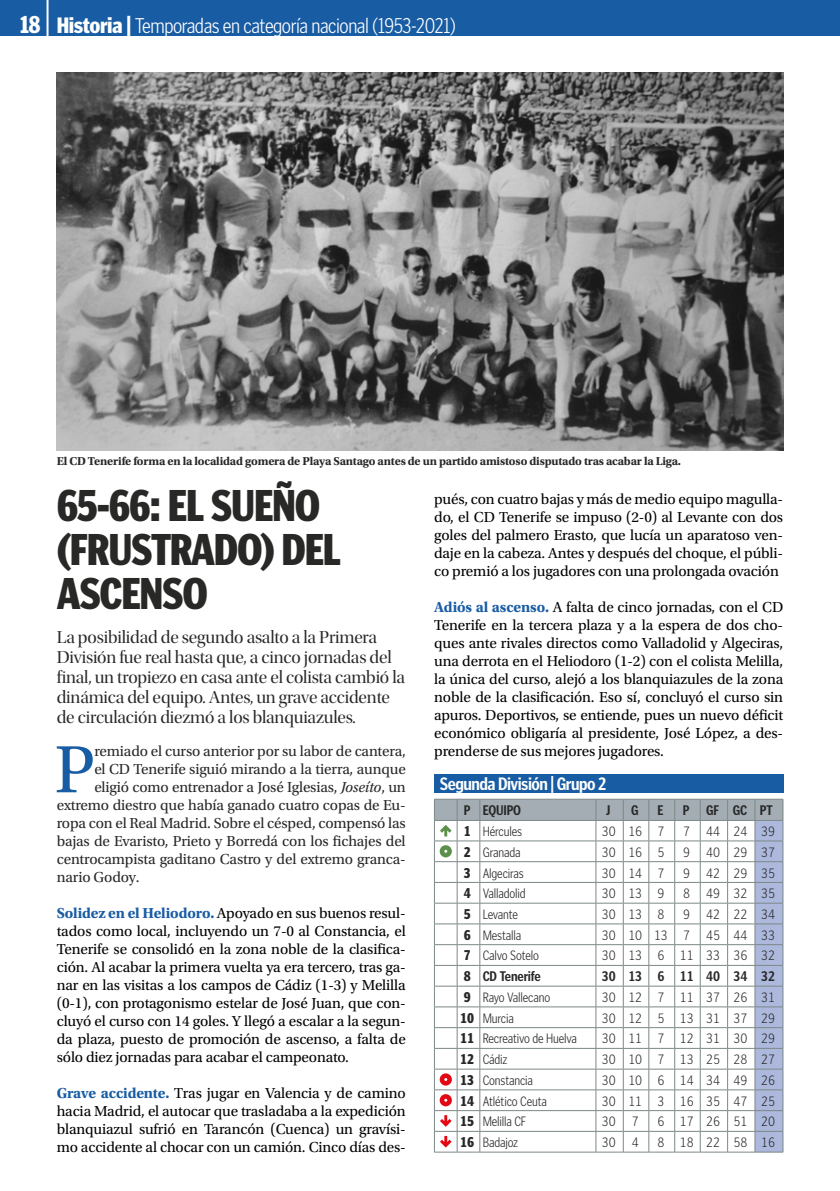
<style>
.page{position:relative;width:840px;height:1191px;background:#fff}
.page>*{position:absolute;margin:0;border:0;box-sizing:border-box;transform-origin:0 0}
.t1{font:70.4px "Utopia Std";color:#185ca4}
.t2{font:900 44px/44px "Poynter Gothic Text Cond";letter-spacing:-.03em;color:#282827}
.t3{font:300 22px "Poynter Gothic Text Cond";letter-spacing:-.02em;color:#fff}
.t4{font:18px/20px "Utopia Std Disp";letter-spacing:-.01em;color:#282827}
.t5{font:700 18px "Poynter Gothic Text Cond";letter-spacing:-.03em;color:#fff}
.t6{font:15.2px/18px "Utopia Std";letter-spacing:-.01em;color:#000;text-align:justify}
.t7{font:15.2px "Utopia Std";letter-spacing:-.01em;color:#282827}
.t8{font:300 14px "Poynter Gothic Text Cond";letter-spacing:-.01em;color:#282827}
.t9{font:700 14px "Poynter Gothic Text Cond";letter-spacing:-.01em;color:#282827}
.t10{font:700 12px "Utopia Std";letter-spacing:-.015em;color:#282827}
.s1{font-weight:900;font-size:24px}
.s2{font-weight:900}
.s3{font-style:italic}
.s4{font-weight:700;color:#185ca4}
</style>
<div class="page">
<div style="left:0;top:0;width:839px;height:36px;background:#185ca4"></div>
<hr style="left:46px;top:0;width:2px;height:36px;background:#fff">
<img style="left:57px;top:72px;width:725px;height:378px">
<svg style="left:434px;top:799px;width:349px;height:353px"></svg>
<div style="left:434px;top:774px;width:348px;height:18px;background:#185ca4"></div>
<h3 class="t3" style="left:20px;top:14px;width:437px"><span class="s1">18</span> <span class="s2">Historia |</span> Temporadas en categoría nacional (1953-2021)</h3>
<p class="t10" style="left:57px;top:454px;width:625px">El CD Tenerife forma en la localidad gomera de Playa Santago antes de un partido amistoso disputado tras acabar la Liga.</p>
<h2 class="t2" style="left:57px;top:483px;width:286px">65-66: EL SUEÑO (FRUSTRADO) DEL<br>ASCENSO</h2>
<p class="t4" style="left:57px;top:628px;width:349px">La posibilidad de segundo asalto a la Primera División fue real hasta que, a cinco jornadas del final, un tropiezo en casa ante el colista cambió la dinámica del equipo. Antes, un grave accidente de circulación diezmó a los blanquiazules.</p>
<h1 class="t1" style="left:54px;top:731px;width:42px">P</h1>
<p class="t7" style="left:94px;top:743px;width:313px">remiado el curso anterior por su labor de cantera,</p>
<p class="t7" style="left:94px;top:761px;width:313px">el CD Tenerife siguió mirando a la tierra, aunque</p>
<p class="t7" style="left:94px;top:779px;width:313px">eligió como entrenador a José Iglesias, <span class="s3">Joseíto</span>, un</p>
<p class="t7" style="left:57px;top:797px;width:350px">extremo diestro que había ganado cuatro copas de Eu-</p>
<p class="t7" style="left:57px;top:815px;width:350px">ropa con el Real Madrid. Sobre el césped, compensó las</p>
<p class="t7" style="left:57px;top:833px;width:350px">bajas de Evaristo, Prieto y Borredá con los fichajes del</p>
<p class="t7" style="left:57px;top:851px;width:350px">centrocampista gaditano Castro y del extremo granca-</p>
<p class="t7" style="left:57px;top:869px;width:84px">nario Godoy.</p>
<p class="t6" style="left:57px;top:904px;width:350px"><span class="s4">Solidez en el Heliodoro.</span> Apoyado en sus buenos resul&shy;tados como local, incluyendo un 7-0 al Constancia, el Tenerife se consolidó en la zona noble de la clasifica&shy;ción. Al acabar la primera vuelta ya era tercero, tras ga&shy;nar en las visitas a los campos de Cádiz (1-3) y Melilla (0-1), con protagonismo estelar de José Juan, que con&shy;cluyó el curso con 14 goles. Y llegó a escalar a la segun&shy;da plaza, puesto de promoción de ascenso, a falta de sólo diez jornadas para acabar el campeonato.</p>
<p class="t6" style="left:57px;top:1084px;width:350px"><span class="s4">Grave accidente.</span> Tras jugar en Valencia y de camino hacia Madrid, el autocar que trasladaba a la expedición blanquiazul sufrió en Tarancón (Cuenca) un gravísi&shy;mo accidente al chocar con un camión. Cinco días des-</p>
<p class="t6" style="left:434px;top:490px;width:350px">pués, con cuatro bajas y más de medio equipo magulla&shy;do, el CD Tenerife se impuso (2-0) al Levante con dos goles del palmero Erasto, que lucía un aparatoso ven&shy;daje en la cabeza. Antes y después del choque, el públi&shy;co premió a los jugadores con una prolongada ovación</p>
<p class="t6" style="left:434px;top:598px;width:350px"><span class="s4">Adiós al ascenso.</span> A falta de cinco jornadas, con el CD Tenerife en la tercera plaza y a la espera de dos cho&shy;ques ante rivales directos como Valladolid y Algeciras, una derrota en el Heliodoro (1-2) con el colista Melilla, la única del curso, alejó a los blanquiazules de la zona noble de la clasificación. Eso sí, concluyó el curso sin apuros. Deportivos, se entiende, pues un nuevo déficit económico obligaría al presidente, José López, a des&shy;prenderse de sus mejores jugadores.</p>
<p class="t5" style="left:439px;top:774px;width:168px">Segunda División | Grupo 2</p>
<p class="t9" style="left:463px;top:802px;width:59px">P EQUIPO</p>
<p class="t9" style="left:606px;top:802px;width:6px">J</p>
<p class="t9" style="left:630px;top:802px;width:9px">G</p>
<p class="t9" style="left:657px;top:802px;width:7px">E</p>
<p class="t9" style="left:682px;top:802px;width:91px">P GF GC PT</p>
<p class="t8" style="left:463px;top:824px;width:60px"><span class="s2">1</span> Hércules</p>
<p class="t8" style="left:601px;top:824px;width:64px">30 16 7</p>
<p class="t8" style="left:683px;top:824px;width:93px">7 44 24 39</p>
<p class="t8" style="left:463px;top:844px;width:58px"><span class="s2">2</span> Granada</p>
<p class="t8" style="left:601px;top:844px;width:64px">30 16 5</p>
<p class="t8" style="left:683px;top:844px;width:93px">9 40 29 37</p>
<p class="t8" style="left:463px;top:865px;width:62px"><span class="s2">3</span> Algeciras</p>
<p class="t8" style="left:601px;top:865px;width:64px">30 14 7</p>
<p class="t8" style="left:683px;top:865px;width:93px">9 42 29 35</p>
<p class="t8" style="left:463px;top:886px;width:63px"><span class="s2">4</span> Valladolid</p>
<p class="t8" style="left:601px;top:886px;width:64px">30 13 9</p>
<p class="t8" style="left:683px;top:886px;width:93px">8 49 32 35</p>
<p class="t8" style="left:463px;top:907px;width:56px"><span class="s2">5</span> Levante</p>
<p class="t8" style="left:601px;top:907px;width:64px">30 13 8</p>
<p class="t8" style="left:683px;top:907px;width:93px">9 42 22 34</p>
<p class="t8" style="left:463px;top:927px;width:59px"><span class="s2">6</span> Mestalla</p>
<p class="t8" style="left:601px;top:927px;width:175px">30 10 13 7 45 44 33</p>
<p class="t8" style="left:463px;top:948px;width:77px"><span class="s2">7</span> Calvo Sotelo</p>
<p class="t8" style="left:601px;top:948px;width:175px">30 13 6 11 33 36 32</p>
<p class="t9" style="left:463px;top:968px;width:79px"><span class="s2">8</span> CD Tenerife</p>
<p class="t9" style="left:601px;top:968px;width:175px">30 13 6 11 40 34 32</p>
<p class="t8" style="left:463px;top:989px;width:88px"><span class="s2">9</span> Rayo Vallecano</p>
<p class="t8" style="left:601px;top:989px;width:175px">30 12 7 11 37 26 31</p>
<p class="t8" style="left:460px;top:1010px;width:55px"><span class="s2">10</span> Murcia</p>
<p class="t8" style="left:601px;top:1010px;width:175px">30 12 5 13 31 37 29</p>
<p class="t8" style="left:460px;top:1031px;width:118px"><span class="s2">11</span> Recreativo de Huelva</p>
<p class="t8" style="left:601px;top:1031px;width:175px">30 11 7 12 31 30 29</p>
<p class="t8" style="left:460px;top:1052px;width:49px"><span class="s2">12</span> Cádiz</p>
<p class="t8" style="left:601px;top:1052px;width:175px">30 10 7 13 25 28 27</p>
<p class="t8" style="left:460px;top:1072px;width:74px"><span class="s2">13</span> Constancia</p>
<p class="t8" style="left:601px;top:1072px;width:175px">30 10 6 14 34 49 26</p>
<p class="t8" style="left:460px;top:1093px;width:88px"><span class="s2">14</span> Atlético Ceuta</p>
<p class="t8" style="left:601px;top:1093px;width:175px">30 11 3 16 35 47 25</p>
<p class="t8" style="left:460px;top:1114px;width:67px"><span class="s2">15</span> Melilla CF</p>
<p class="t8" style="left:601px;top:1114px;width:38px">30 7</p>
<p class="t8" style="left:657px;top:1114px;width:119px">6 17 26 51 20</p>
<p class="t8" style="left:460px;top:1135px;width:59px"><span class="s2">16</span> Badajoz</p>
<p class="t8" style="left:601px;top:1135px;width:38px">30 4</p>
<p class="t8" style="left:657px;top:1135px;width:119px">8 18 22 58 16</p>
</div>
